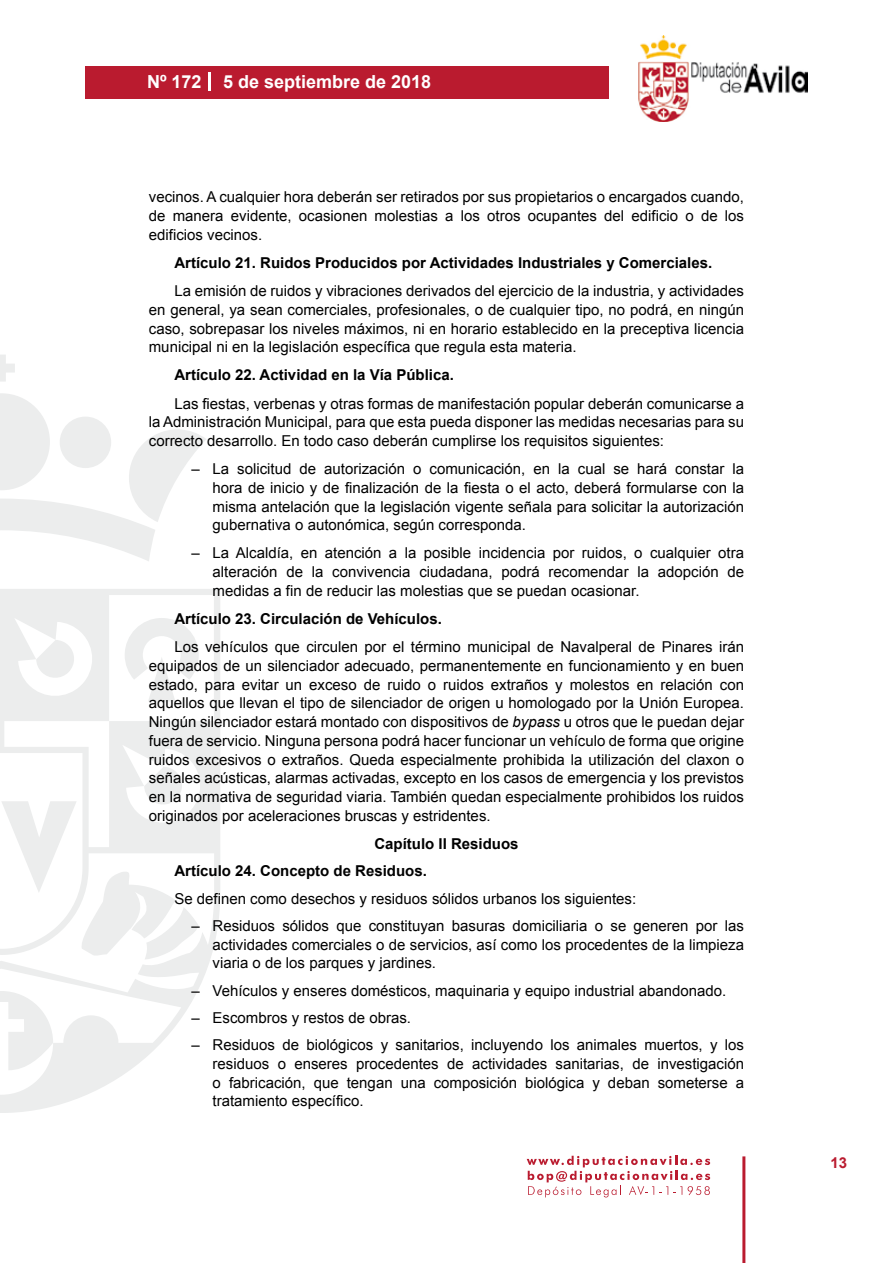
<style>
.page{position:relative;width:893px;height:1263px;background:#fff}
.page>*{position:absolute;margin:0;border:0;box-sizing:border-box;transform-origin:0 0}
.t1{font:700 18px "Arial";color:#fff}
.t2{font:15px/18.8px "Arial";color:#000;text-align:justify}
.t3{font:700 15px/27.3px "Arial";color:#000}
.t4{font:700 15px "Arial";color:#ba1b2f}
.s1{font-style:italic}
</style>
<div class="page">
<svg style="left:527px;top:1156px;width:183px;height:41px"></svg>
<div style="left:85px;top:66px;width:523px;height:33px;background:#ba1b2f"></div>
<img style="left:638px;top:36px;width:170px;height:86px">
<hr style="left:742px;top:1156px;width:3px;height:107px;background:#ba1b2f">
<svg style="left:208px;top:72px;width:2px;height:18px"></svg>
<svg style="left:0;top:355px;width:15px;height:27px"></svg>
<svg style="left:0;top:393px;width:206px;height:168px"></svg>
<svg style="left:0;top:589px;width:220px;height:524px"></svg>
<svg style="left:36px;top:640px;width:40px;height:40px"></svg>
<svg style="left:125px;top:618px;width:74px;height:83px"></svg>
<svg style="left:0;top:991px;width:53px;height:79px"></svg>
<svg style="left:1px;top:767px;width:198px;height:192px"></svg>
<p class="t1" style="left:147px;top:69px;width:286px">Nº 172 5 de septiembre de 2018</p>
<p class="t2" style="left:149px;top:188px;width:597px">vecinos. A cualquier hora deberán ser retirados por sus propietarios o encargados cuando, de manera evidente, ocasionen molestias a los otros ocupantes del edificio o de los edificios vecinos.</p>
<p class="t3" style="left:174px;top:249px;width:539px">Artículo 21. Ruidos Producidos por Actividades Industriales y Comerciales.</p>
<p class="t2" style="left:149px;top:281px;width:597px;text-indent:26px">La emisión de ruidos y vibraciones derivados del ejercicio de la industria, y actividades en general, ya sean comerciales, profesionales, o de cualquier tipo, no podrá, en ningún caso, sobrepasar los niveles máximos, ni en horario establecido en la preceptiva licencia municipal ni en la legislación específica que regula esta materia.</p>
<p class="t3" style="left:174px;top:362px;width:281px">Artículo 22. Actividad en la Vía Pública.</p>
<p class="t2" style="left:149px;top:394px;width:597px;text-indent:26px">Las fiestas, verbenas y otras formas de manifestación popular deberán comunicarse a la Administración Municipal, para que esta pueda disponer las medidas necesarias para su correcto desarrollo. En todo caso deberán cumplirse los requisitos siguientes:</p>
<p class="t2" style="left:213px;top:460px;width:533px;text-indent:-21px">– La solicitud de autorización o comunicación, en la cual se hará constar la hora de inicio y de finalización de la fiesta o el acto, deberá formularse con la misma antelación que la legislación vigente señala para solicitar la autorización gubernativa o autonómica, según corresponda.</p>
<p class="t2" style="left:213px;top:544px;width:533px;text-indent:-21px">– La Alcaldía, en atención a la posible incidencia por ruidos, o cualquier otra alteración de la convivencia ciudadana, podrá recomendar la adopción de medidas a fin de reducir las molestias que se puedan ocasionar.</p>
<p class="t3" style="left:174px;top:606px;width:269px">Artículo 23. Circulación de Vehículos.</p>
<p class="t2" style="left:149px;top:638px;width:597px;text-indent:26px">Los vehículos que circulen por el término municipal de Navalperal de Pinares irán equipados de un silenciador adecuado, permanentemente en funcionamiento y en buen estado, para evitar un exceso de ruido o ruidos extraños y molestos en relación con aquellos que llevan el tipo de silenciador de origen u homologado por la Unión Europea.<br>Ningún silenciador estará montado con dispositivos de <span class="s1">bypass</span> u otros que le puedan dejar fuera de servicio. Ninguna persona podrá hacer funcionar un vehículo de forma que origine ruidos excesivos o extraños. Queda especialmente prohibida la utilización del claxon o señales acústicas, alarmas activadas, excepto en los casos de emergencia y los previstos en la normativa de seguridad viaria. También quedan especialmente prohibidos los ruidos originados por aceleraciones bruscas y estridentes.</p>
<p class="t3" style="left:174px;top:831px;width:346px;text-indent:200px">Capítulo II Residuos<br>Artículo 24. Concepto de Residuos.</p>
<p class="t2" style="left:174px;top:889px;width:463px">Se definen como desechos y residuos sólidos urbanos los siguientes:</p>
<p class="t2" style="left:213px;top:916px;width:533px;text-indent:-21px">– Residuos sólidos que constituyan basuras domiciliaria o se generen por las actividades comerciales o de servicios, así como los procedentes de la limpieza viaria o de los parques y jardines.</p>
<p class="t2" style="left:191px;top:981px;width:536px">– Vehículos y enseres domésticos, maquinaria y equipo industrial abandonado.</p>
<p class="t2" style="left:191px;top:1008px;width:221px">– Escombros y restos de obras.</p>
<p class="t2" style="left:213px;top:1036px;width:533px;text-indent:-21px">– Residuos de biológicos y sanitarios, incluyendo los animales muertos, y los residuos o enseres procedentes de actividades sanitarias, de investigación o fabricación, que tengan una composición biológica y deban someterse a tratamiento específico.</p>
<p class="t4" style="left:831px;top:1153px;width:18px">13</p>
</div>
